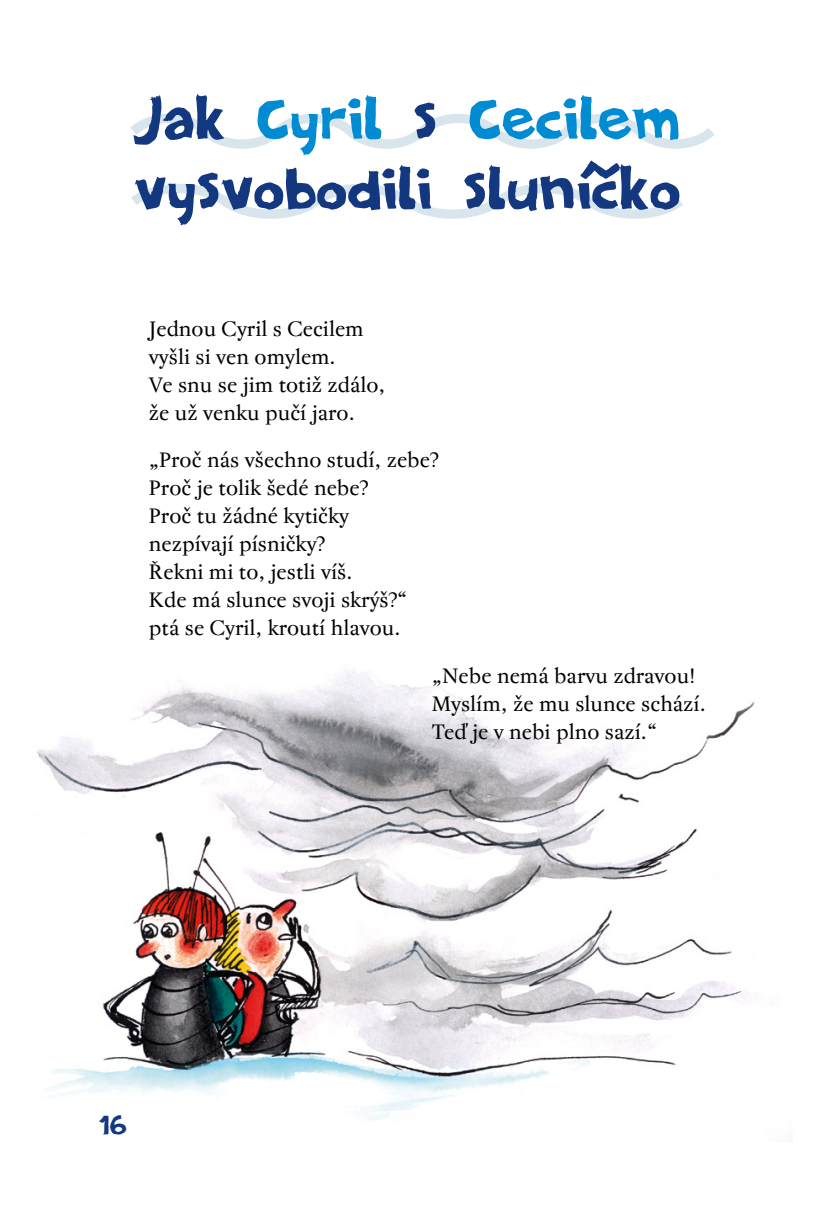
<style>
.page{position:relative;width:824px;height:1206px;background:#fff}
.page>*{position:absolute;margin:0;border:0;box-sizing:border-box;transform-origin:0 0}
.t1{font:78.75px/70px "PF Amateur Flat Solid";color:#14387f}
.t2{font:35px "PF Amateur Flat Solid";color:#14387f}
.t3{font:21px/28px "Regent Pro";color:#000}
.s1{color:#008bd2}
</style>
<div class="page">
<img style="left:37px;top:671px;width:718px;height:450px">
<svg style="left:130px;top:114px;width:585px;height:35px"></svg>
<svg style="left:131px;top:184px;width:552px;height:35px"></svg>
<h1 class="t1" style="left:133px;top:82px;width:548px">Jak <span class="s1">Cyril</span> s <span class="s1">Cecilem </span>vysvobodili sluníčko</h1>
<p class="t3" style="left:149px;top:315px;width:238px">Jednou Cyril s Cecilem vyšli si ven omylem.<br>Ve snu se jim totiž zdálo, že už venku pučí jaro.</p>
<p class="t3" style="left:149px;top:446px;width:291px">„Proč nás všechno studí, zebe?<br>Proč je tolik šedé nebe?<br>Proč tu žádné kytičky nezpívají písničky?<br>Řekni mi to, jestli víš.<br>Kde má slunce svoji skrýš?“ ptá se Cyril, kroutí hlavou.</p>
<p class="t3" style="left:432px;top:662px;width:275px">„Nebe nemá barvu zdravou!<br>Myslím, že mu slunce schází.<br>Teď je v nebi plno sazí.“</p>
<h2 class="t2" style="left:99px;top:1104px;width:29px">16</h2>
</div>
